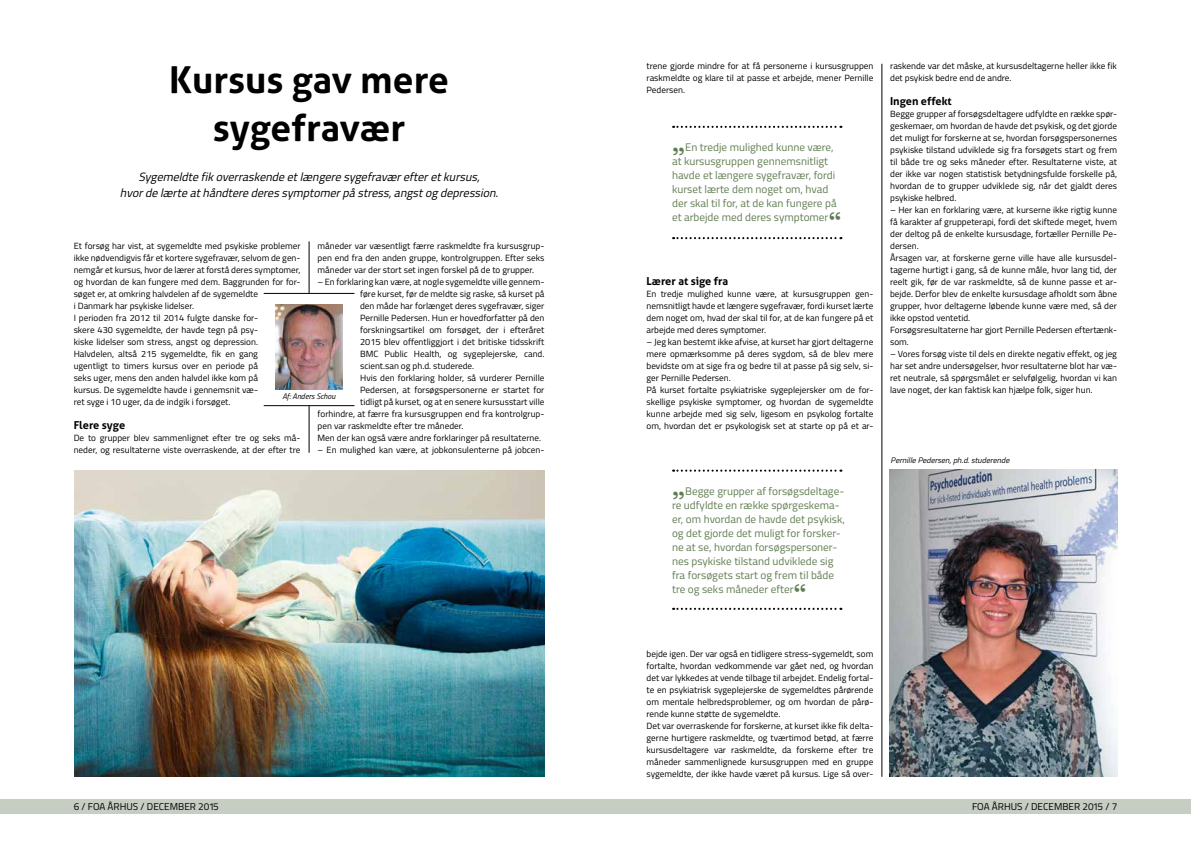
<style>
.page{position:relative;width:1191px;height:842px;background:#fff}
.page>*{position:absolute;margin:0;border:0;box-sizing:border-box;transform-origin:0 0}
.t1{font:700 37px/48px "Aller";color:#000;text-align:center}
.t2{font:italic 12px/16px "Titillium";color:#000;text-align:center}
.t3{font:11px/14px "Titillium";color:#617d53}
.t4{font:700 11px "Aller";color:#000}
.t5{font:10px "Titillium";color:#000}
.t6{font:9px/12px "Titillium";color:#000}
.t7{font:italic 8px "Titillium";color:#000}
.t8{font:italic 8px "Titillium";color:#000}
.s1{font-family:"Baskerville";font-weight:700;font-size:22px}
</style>
<div class="page">
<div style="left:0;top:799px;width:595px;height:15px;background:#c6cdc2"></div>
<div style="left:595px;top:799px;width:596px;height:15px;background:#c6cdc2"></div>
<hr style="left:309px;top:241px;width:1px;height:52px;background:#000">
<hr style="left:309px;top:406px;width:1px;height:47px;background:#000">
<hr style="left:264px;top:293px;width:90px;height:1px;background:#000">
<hr style="left:264px;top:405px;width:90px;height:1px;background:#000">
<hr style="left:881px;top:64px;width:1px;height:713px;background:#000">
<img style="left:275px;top:304px;width:68px;height:85px">
<svg style="left:673px;top:126px;width:168px;height:2px"></svg>
<svg style="left:673px;top:237px;width:168px;height:2px"></svg>
<svg style="left:673px;top:470px;width:168px;height:2px"></svg>
<svg style="left:673px;top:608px;width:168px;height:2px"></svg>
<img style="left:890px;top:470px;width:227px;height:307px">
<img style="left:74px;top:470px;width:470px;height:307px">
<h1 class="t1" style="left:169px;top:55px;width:281px">Kursus gav mere sygefravær</h1>
<h2 class="t2" style="left:120px;top:168px;width:383px">Sygemeldtefikoverraskendeetlængeresygefraværefteretkursus, hvordelærteathåndterederessymptomerpåstress,angstogdepression.</h2>
<p class="t6" style="left:317px;top:239px;width:228px;text-align:justify">måneder var væsentligt færre raskmeldte fra kursusgrup&shy;pen end fra den anden gruppe, kontrolgruppen. Efter seks måneder var der stort set ingen forskel på de to grupper.</p>
<p class="t6" style="left:317px;top:275px;width:228px">– En forklaring kan være, at nogle sygemeldte ville gennem-</p>
<p class="t6" style="left:360px;top:287px;width:186px">føre kurset, før de meldte sig raske, så kurset på</p>
<p class="t6" style="left:360px;top:299px;width:186px">den måde har forlænget deres sygefravær, siger</p>
<p class="t6" style="left:360px;top:311px;width:186px">Pernille Pedersen. Hun er hovedforfatter på den</p>
<p class="t6" style="left:360px;top:323px;width:186px">forskningsartikel om forsøget, der i efteråret</p>
<p class="t6" style="left:360px;top:335px;width:186px">2015 blev offentliggjort i det britiske tidsskrift</p>
<p class="t6" style="left:360px;top:347px;width:186px">BMC Public Health, og sygeplejerske, cand.</p>
<p class="t6" style="left:360px;top:359px;width:116px">scient.san og ph.d. studerede.</p>
<p class="t6" style="left:360px;top:371px;width:186px">Hvis den forklaring holder, så vurderer Pernille</p>
<p class="t6" style="left:360px;top:383px;width:186px">Pedersen, at forsøgspersonerne er startet for</p>
<p class="t6" style="left:360px;top:395px;width:186px">tidligt på kurset, og at en senere kursusstart ville</p>
<p class="t6" style="left:317px;top:407px;width:228px">forhindre, at færre fra kursusgruppen end fra kontrolgrup-</p>
<p class="t6" style="left:317px;top:419px;width:147px">pen var raskmeldte efter tre måneder.</p>
<p class="t6" style="left:317px;top:431px;width:225px">Men der kan også være andre forklaringer på resultaterne.</p>
<p class="t6" style="left:317px;top:443px;width:228px">– En mulighed kan være, at jobkonsulenterne på jobcen-</p>
<p class="t6" style="left:74px;top:239px;width:228px">Et forsøg har vist, at sygemeldte med psykiske problemer ikke nødvendigvis får et kortere sygefravær, selvom de gen&shy;nemgår et kursus, hvor de lærer at forstå deres symptomer, og hvordan de kan fungere med dem. Baggrunden for for&shy;søget er, at omkring halvdelen af de sygemeldte<br>i Danmark har psykiske lidelser.<br>I perioden fra 2012 til 2014 fulgte danske for-<br>skere 430 sygemeldte, der havde tegn på psy-<br>kiske lidelser som stress, angst og depression.<br>Halvdelen, altså 215 sygemeldte, fik en gang<br>ugentligt to timers kursus over en periode på<br>seks uger, mens den anden halvdel ikke kom på<br>kursus. De sygemeldte havde i gennemsnit væ-<br>ret syge i 10 uger, da de indgik i forsøget.</p>
<p class="t4" style="left:74px;top:418px;width:53px">Flere syge</p>
<p class="t6" style="left:74px;top:431px;width:228px">De to grupper blev sammenlignet efter tre og seks må&shy;neder, og resultaterne viste overraskende, at der efter tre</p>
<p class="t8" style="left:282px;top:390px;width:54px">Af: Anders Schou</p>
<p class="t6" style="left:646px;top:59px;width:228px;text-align:justify">trene gjorde mindre for at få personerne i kursusgruppen raskmeldte og klare til at passe et arbejde, mener Pernille Pedersen.</p>
<p class="t3" style="left:672px;top:140px;width:171px"><span class="s1">„</span>En tredje mulighed kunne være, at kursusgruppen gennemsnitligt havde et længere sygefravær, fordi kurset lærte dem noget om, hvad der skal til for, at de kan fungere på et arbejde med deres symptomer<span class="s1">“</span></p>
<p class="t4" style="left:646px;top:274px;width:83px">Lærer at sige fra</p>
<p class="t6" style="left:646px;top:287px;width:228px;text-align:justify">En tredje mulighed kunne være, at kursusgruppen gen&shy;nemsnitligt havde et længere sygefravær, fordi kurset lærte dem noget om, hvad der skal til for, at de kan fungere på et arbejde med deres symptomer.</p>
<p class="t6" style="left:646px;top:335px;width:228px">– Jeg kan bestemt ikke afvise, at kurset har gjort deltagerne mere opmærksomme på deres sygdom, så de blev mere bevidste om at sige fra og bedre til at passe på sig selv, si&shy;ger Pernille Pedersen.<br>På kurset fortalte psykiatriske sygeplejersker om de for&shy;skellige psykiske symptomer, og hvordan de sygemeldte kunne arbejde med sig selv, ligesom en psykolog fortalte om, hvordan det er psykologisk set at starte op på et ar-</p>
<p class="t3" style="left:672px;top:483px;width:174px"><span class="s1">„</span>Begge grupper af forsøgsdeltage&shy;re udfyldte en række spørgeskema&shy;er, om hvordan de havde det psykisk, og det gjorde det muligt for forsker&shy;ne at se, hvordan forsøgspersoner&shy;nes psykiske tilstand udviklede sig fra forsøgets start og frem til både tre og seks måneder efter<span class="s1">“</span></p>
<p class="t6" style="left:890px;top:59px;width:228px">raskende var det måske, at kursusdeltagerne heller ikke fik det psykisk bedre end de andre.</p>
<p class="t4" style="left:890px;top:94px;width:63px">Ingen effekt</p>
<p class="t6" style="left:890px;top:107px;width:228px;text-align:justify">Begge grupper af forsøgsdeltagere udfyldte en række spør&shy;geskemaer, om hvordan de havde det psykisk, og det gjorde det muligt for forskerne at se, hvordan forsøgspersonernes psykiske tilstand udviklede sig fra forsøgets start og frem til både tre og seks måneder efter. Resultaterne viste, at der ikke var nogen statistisk betydningsfulde forskelle på, hvordan de to grupper udviklede sig, når det gjaldt deres psykiske helbred.</p>
<p class="t6" style="left:890px;top:203px;width:228px">– Her kan en forklaring være, at kurserne ikke rigtig kunne få karakter af gruppeterapi, fordi det skiftede meget, hvem der deltog på de enkelte kursusdage, fortæller Pernille Pe&shy;dersen.<br>Årsagen var, at forskerne gerne ville have alle kursusdel&shy;tagerne hurtigt i gang, så de kunne måle, hvor lang tid, der reelt gik, før de var raskmeldte, så de kunne passe et ar&shy;bejde. Derfor blev de enkelte kursusdage afholdt som åbne grupper, hvor deltagerne løbende kunne være med, så der ikke opstod ventetid.<br>Forsøgsresultaterne har gjort Pernille Pedersen eftertænk&shy;som.</p>
<p class="t6" style="left:890px;top:347px;width:228px;text-align:justify">– Vores forsøg viste til dels en direkte negativ effekt, og jeg har set andre undersøgelser, hvor resultaterne blot har væ&shy;ret neutrale, så spørgsmålet er selvfølgelig, hvordan vi kan lave noget, der kan faktisk kan hjælpe folk, siger hun.</p>
<p class="t7" style="left:890px;top:455px;width:123px">PernillePedersen,ph.d.studerende</p>
<p class="t6" style="left:646px;top:647px;width:228px">bejde igen. Der var også en tidligere stress-sygemeldt, som fortalte, hvordan vedkommende var gået ned, og hvordan det var lykkedes at vende tilbage til arbejdet. Endelig fortal&shy;te en psykiatrisk sygeplejerske de sygemeldtes pårørende om mentale helbredsproblemer, og om hvordan de pårø&shy;rende kunne støtte de sygemeldte.<br>Det var overraskende for forskerne, at kurset ikke fik delta&shy;gerne hurtigere raskmeldte, og tværtimod betød, at færre kursusdeltagere var raskmeldte, da forskerne efter tre måneder sammenlignede kursusgruppen med en gruppe sygemeldte, der ikke havde været på kursus. Lige så over-</p>
<p class="t5" style="left:74px;top:799px;width:147px">6 / FOA ÅRHUS / DECEMBER 2015</p>
<p class="t5" style="left:972px;top:799px;width:147px">FOA ÅRHUS / DECEMBER 2015 / 7</p>
</div>
